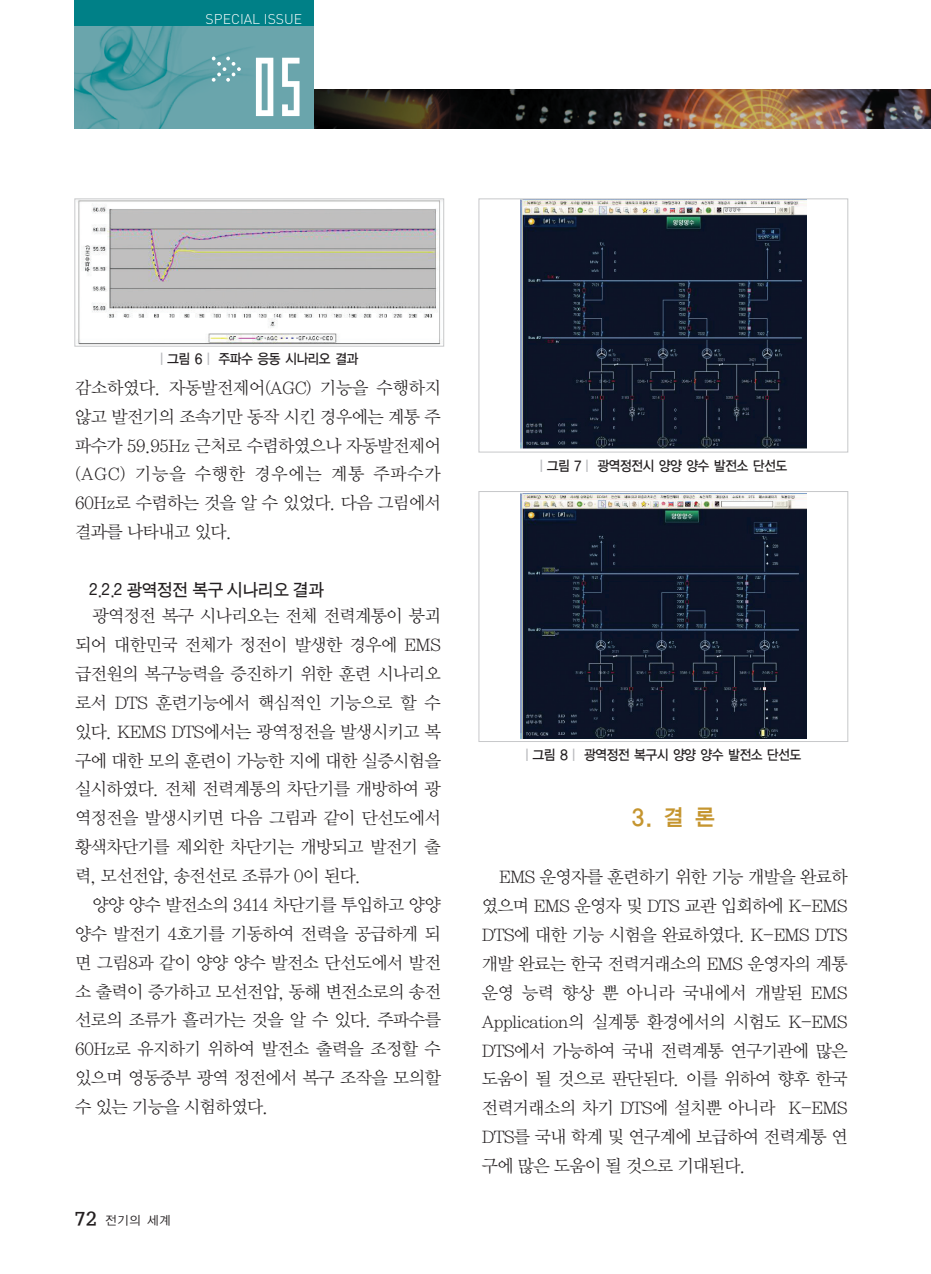
<style>
.page{position:relative;width:931px;height:1274px;background:#fff}
.page>*{position:absolute;margin:0;border:0;box-sizing:border-box;transform-origin:0 0}
.t1{font:105px "Oblong";color:#fff}
.t2{font:22.75px "YGO14";color:#c5952f;scale:.93 1}
.t3{font:17.5px/28.9px "Y Mj O12";letter-spacing:-.105em;color:#231f20;text-align:justify}
.t4{font:17.5px "Sand Tg";letter-spacing:-.025em;color:#231f20}
.t5{font:14px "YGO13";letter-spacing:-.105em;color:#231f20;scale:.9 1}
.t6{font:300 14px "Z Zdin";color:#fff}
.t7{font:12.25px "YGO12";color:#231f20}
.s1{color:#bcbdc0}
.s2{font-family:"Soma M";font-size:17.5px}
</style>
<div class="page">
<img style="left:314px;top:89px;width:617px;height:40px">
<div style="left:74px;top:0;width:240px;height:129px;background:#6aa5ac"></div>
<img style="left:74px;top:26px;width:171px;height:103px">
<div style="left:74px;top:0;width:240px;height:26px;background:#008087"></div>
<svg style="left:212px;top:57px;width:29px;height:25px"></svg>
<img style="left:77px;top:200px;width:365px;height:145px">
<div style="left:74px;top:198px;width:370px;height:149px;border:1px solid #c7c8ca"></div>
<img style="left:521px;top:200px;width:285px;height:248px">
<div style="left:479px;top:198px;width:369px;height:255px;border:1px solid #c7c8ca"></div>
<img style="left:521px;top:493px;width:285px;height:246px">
<div style="left:479px;top:491px;width:369px;height:251px;border:1px solid #c7c8ca"></div>
<p class="t6" style="left:206px;top:14px;width:98px">SPECIAL ISSUE</p>
<h1 class="t1" style="left:250px;top:18px;width:57px">05</h1>
<p class="t5" style="left:156px;top:353px;width:227px"><span class="s1">ㅣ</span>그림 6<span class="s1">ㅣ</span> 주파수 응동 시나리오 결과</p>
<p class="t3" style="left:74px;top:374px;width:369px">감소하였다. 자동발전제어(AGC) 기능을 수행하지 않고 발전기의 조속기만 동작 시킨 경우에는 계통 주 파수가 59.95Hz 근처로 수렴하였으나 자동발전제어 (AGC) 기능을 수행한 경우에는 계통 주파수가 60Hz로 수렴하는 것을 알 수 있었다. 다음 그림에서 결과를 나타내고 있다.</p>
<p class="t4" style="left:89px;top:582px;width:237px">2.2.2 광역정전 복구 시나리오 결과</p>
<p class="t3" style="left:74px;top:603px;width:369px;text-indent:17px">광역정전 복구 시나리오는 전체 전력계통이 붕괴 되어 대한민국 전체가 정전이 발생한 경우에 EMS 급전원의 복구능력을 증진하기 위한 훈련 시나리오 로서 DTS 훈련기능에서 핵심적인 기능으로 할 수 있다. KEMS DTS에서는 광역정전을 발생시키고 복 구에 대한 모의 훈련이 가능한 지에 대한 실증시험을 실시하였다. 전체 전력계통의 차단기를 개방하여 광 역정전을 발생시키면 다음 그림과 같이 단선도에서 황색차단기를 제외한 차단기는 개방되고 발전기 출 력, 모선전압, 송전선로 조류가 0이 된다.</p>
<p class="t3" style="left:74px;top:891px;width:369px;text-indent:17px">양양 양수 발전소의 3414 차단기를 투입하고 양양 양수 발전기 4호기를 기동하여 전력을 공급하게 되 면 그림8과 같이 양양 양수 발전소 단선도에서 발전 소 출력이 증가하고 모선전압, 동해 변전소로의 송전 선로의 조류가 흘러가는 것을 알 수 있다. 주파수를 60Hz로 유지하기 위하여 발전소 출력을 조정할 수 있으며 영동중부 광역 정전에서 복구 조작을 모의할 수 있는 기능을 시험하였다.</p>
<p class="t7" style="left:74px;top:1215px;width:98px"><span class="s2">72</span> 전기의 세계</p>
<p class="t5" style="left:535px;top:460px;width:282px"><span class="s1">ㅣ</span>그림 7<span class="s1">ㅣ</span> 광역정전시 양양 양수 발전소 단선도</p>
<p class="t5" style="left:521px;top:748px;width:314px"><span class="s1">ㅣ</span>그림 8<span class="s1">ㅣ</span> 광역정전 복구시 양양 양수 발전소 단선도</p>
<h2 class="t2" style="left:631px;top:806px;width:92px">3. 결 론</h2>
<p class="t3" style="left:481px;top:864px;width:369px;text-indent:17px">EMS 운영자를 훈련하기 위한 기능 개발을 완료하 였으며 EMS 운영자 및 DTS 교관 입회하에 K-EMS DTS에 대한 기능 시험을 완료하였다. K-EMS DTS 개발 완료는 한국 전력거래소의 EMS 운영자의 계통 운영 능력 향상 뿐 아니라 국내에서 개발된 EMS Application의 실계통 환경에서의 시험도 K-EMS DTS에서 가능하여 국내 전력계통 연구기관에 많은 도움이 될 것으로 판단된다. 이를 위하여 향후 한국 전력거래소의 차기 DTS에 설치뿐 아니라 K-EMS DTS를 국내 학계 및 연구계에 보급하여 전력계통 연 구에 많은 도움이 될 것으로 기대된다.</p>
</div>
